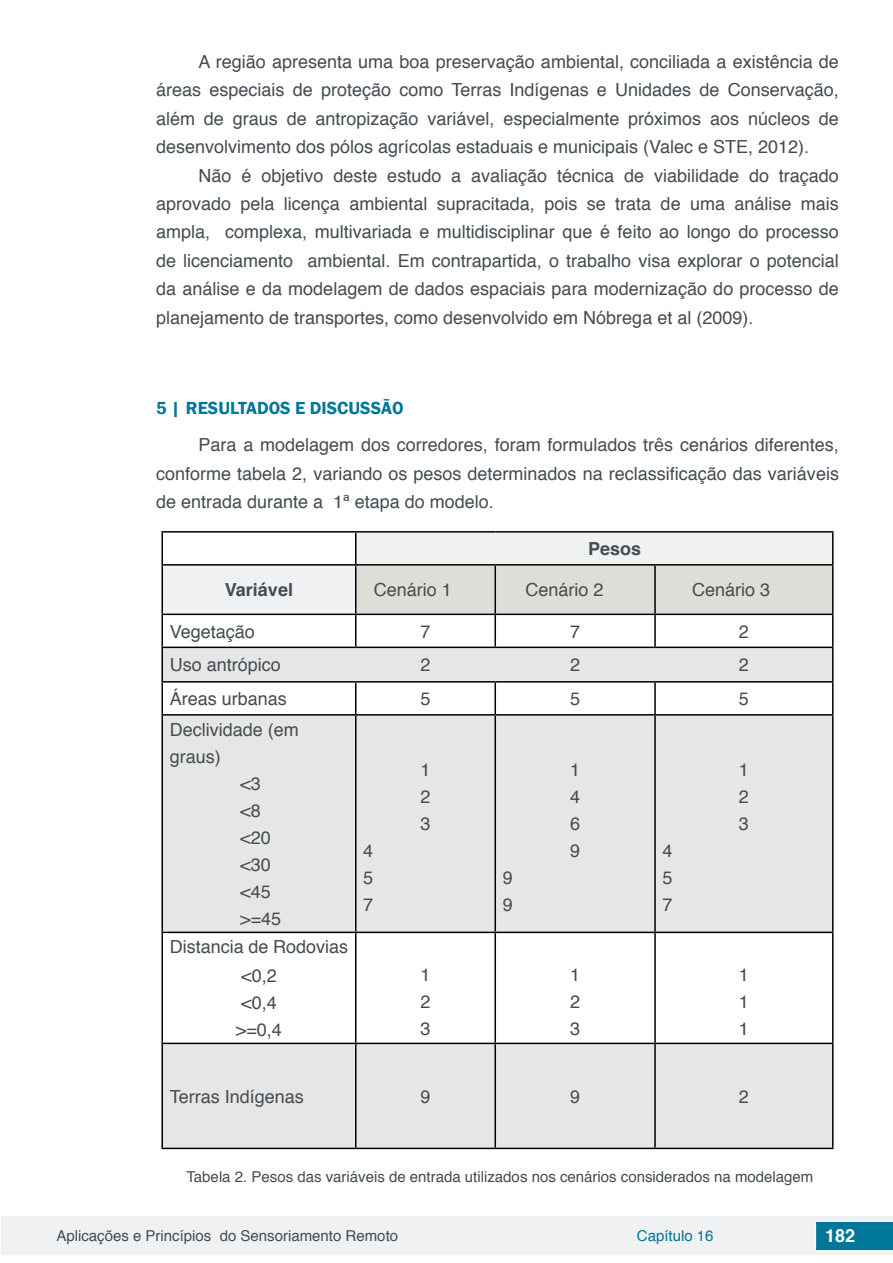
<style>
.page{position:relative;width:893px;height:1263px;background:#fff}
.page>*{position:absolute;margin:0;border:0;box-sizing:border-box;transform-origin:0 0}
.t1{font:18px/27px "Helvetica";color:#434c52;text-align:justify}
.t2{font:600 18px "Franklin Gothic";color:#007699}
.t3{font:700 18px "Helvetica";color:#434c52}
.t4{font:700 18px "Helvetica";color:#fff}
.t5{font:15px "Helvetica";color:#434c52}
.t6{font:15px "Helvetica";color:#007699}
</style>
<div class="page">
<div style="left:1px;top:1216px;width:891px;height:38px;background:#f0f1f2"></div>
<div style="left:816px;top:1222px;width:77px;height:27px;background:#007699"></div>
<svg style="left:815px;top:1224px;width:1px;height:24px"></svg>
<svg style="left:163px;top:533px;width:669px;height:81px;fill:#f0f1f2"></svg>
<div style="left:356px;top:566px;width:476px;height:48px;background:#deded8"></div>
<div style="left:162px;top:647px;width:194px;height:35px;background:#e6e6e6"></div>
<div style="left:356px;top:648px;width:299px;height:33px;background:#e6e6e6"></div>
<div style="left:655px;top:647px;width:178px;height:35px;background:#e6e6e6"></div>
<div style="left:162px;top:715px;width:194px;height:217px;background:#e6e6e6"></div>
<div style="left:356px;top:716px;width:476px;height:216px;background:#e6e6e6"></div>
<svg style="left:163px;top:933px;width:669px;height:110px"></svg>
<div style="left:162px;top:1043px;width:194px;height:105px;background:#e6e6e6"></div>
<div style="left:356px;top:1044px;width:476px;height:104px;background:#e6e6e6"></div>
<hr style="left:161px;top:533px;width:2px;height:31px;background:#000">
<hr style="left:161px;top:531px;width:195px;height:2px;background:#000">
<hr style="left:356px;top:531px;width:139px;height:2px;background:#000">
<hr style="left:495px;top:531px;width:160px;height:2px;background:#000">
<hr style="left:655px;top:531px;width:178px;height:2px;background:#000">
<hr style="left:161px;top:566px;width:2px;height:48px;background:#000">
<hr style="left:161px;top:615px;width:2px;height:32px;background:#000">
<hr style="left:355px;top:533px;width:1px;height:31px;background:#000">
<hr style="left:832px;top:533px;width:1px;height:31px;background:#000">
<hr style="left:355px;top:566px;width:1px;height:48px;background:#000">
<hr style="left:494px;top:566px;width:2px;height:48px;background:#000">
<hr style="left:654px;top:566px;width:2px;height:48px;background:#000">
<hr style="left:832px;top:566px;width:1px;height:48px;background:#000">
<hr style="left:355px;top:615px;width:1px;height:32px;background:#000">
<hr style="left:494px;top:615px;width:2px;height:32px;background:#000">
<hr style="left:654px;top:615px;width:2px;height:32px;background:#000">
<hr style="left:832px;top:615px;width:1px;height:32px;background:#000">
<hr style="left:161px;top:648px;width:2px;height:33px;background:#000">
<hr style="left:832px;top:648px;width:1px;height:33px;background:#000">
<hr style="left:161px;top:683px;width:2px;height:31px;background:#000">
<hr style="left:161px;top:716px;width:2px;height:216px;background:#000">
<hr style="left:161px;top:933px;width:2px;height:110px;background:#000">
<hr style="left:161px;top:1044px;width:2px;height:104px;background:#000">
<hr style="left:161px;top:564px;width:195px;height:2px;background:#000">
<hr style="left:356px;top:564px;width:139px;height:2px;background:#000">
<hr style="left:495px;top:564px;width:160px;height:2px;background:#000">
<hr style="left:655px;top:564px;width:178px;height:2px;background:#000">
<hr style="left:161px;top:614px;width:195px;height:1px;background:#000">
<hr style="left:356px;top:614px;width:139px;height:1px;background:#000">
<hr style="left:495px;top:614px;width:160px;height:1px;background:#000">
<hr style="left:655px;top:614px;width:178px;height:1px;background:#000">
<hr style="left:161px;top:647px;width:195px;height:1px;background:#000">
<hr style="left:356px;top:647px;width:139px;height:1px;background:#000">
<hr style="left:495px;top:647px;width:160px;height:1px;background:#000">
<hr style="left:655px;top:647px;width:178px;height:1px;background:#000">
<hr style="left:161px;top:681px;width:195px;height:2px;background:#000">
<hr style="left:356px;top:681px;width:139px;height:2px;background:#000">
<hr style="left:495px;top:681px;width:160px;height:2px;background:#000">
<hr style="left:655px;top:681px;width:178px;height:2px;background:#000">
<hr style="left:161px;top:714px;width:195px;height:2px;background:#000">
<hr style="left:356px;top:714px;width:139px;height:2px;background:#000">
<hr style="left:495px;top:714px;width:160px;height:2px;background:#000">
<hr style="left:655px;top:714px;width:178px;height:2px;background:#000">
<hr style="left:161px;top:932px;width:195px;height:1px;background:#000">
<hr style="left:356px;top:932px;width:139px;height:1px;background:#000">
<hr style="left:495px;top:932px;width:160px;height:1px;background:#000">
<hr style="left:655px;top:932px;width:178px;height:1px;background:#000">
<hr style="left:161px;top:1043px;width:195px;height:1px;background:#000">
<hr style="left:356px;top:1043px;width:139px;height:1px;background:#000">
<hr style="left:495px;top:1043px;width:160px;height:1px;background:#000">
<hr style="left:655px;top:1043px;width:178px;height:1px;background:#000">
<hr style="left:161px;top:1148px;width:195px;height:1px;background:#000">
<hr style="left:356px;top:1148px;width:139px;height:1px;background:#000">
<hr style="left:495px;top:1148px;width:160px;height:1px;background:#000">
<hr style="left:655px;top:1148px;width:178px;height:1px;background:#000">
<hr style="left:355px;top:683px;width:1px;height:31px;background:#000">
<hr style="left:494px;top:683px;width:2px;height:31px;background:#000">
<hr style="left:654px;top:683px;width:2px;height:31px;background:#000">
<hr style="left:832px;top:683px;width:1px;height:31px;background:#000">
<hr style="left:355px;top:716px;width:1px;height:216px;background:#000">
<hr style="left:494px;top:716px;width:2px;height:216px;background:#000">
<hr style="left:654px;top:716px;width:2px;height:216px;background:#000">
<hr style="left:832px;top:716px;width:1px;height:216px;background:#000">
<hr style="left:355px;top:933px;width:1px;height:110px;background:#000">
<hr style="left:494px;top:933px;width:2px;height:110px;background:#000">
<hr style="left:654px;top:933px;width:2px;height:110px;background:#000">
<hr style="left:832px;top:933px;width:1px;height:110px;background:#000">
<hr style="left:355px;top:1044px;width:1px;height:104px;background:#000">
<hr style="left:494px;top:1044px;width:2px;height:104px;background:#000">
<hr style="left:654px;top:1044px;width:2px;height:104px;background:#000">
<hr style="left:832px;top:1044px;width:1px;height:104px;background:#000">
<p class="t1" style="left:156px;top:47px;width:684px;line-height:28.5px;text-indent:43px">A região apresenta uma boa preservação ambiental, conciliada a existência de áreas especiais de proteção como Terras Indígenas e Unidades de Conservação, além de graus de antropização variável, especialmente próximos aos núcleos de desenvolvimento dos pólos agrícolas estaduais e municipais (Valec e STE, 2012).</p>
<p class="t1" style="left:156px;top:161px;width:684px;line-height:28.5px;text-indent:43px">Não é objetivo deste estudo a avaliação técnica de viabilidade do traçado aprovado pela licença ambiental supracitada, pois se trata de uma análise mais ampla, complexa, multivariada e multidisciplinar que é feito ao longo do processo de licenciamento ambiental. Em contrapartida, o trabalho visa explorar o potencial da análise e da modelagem de dados espaciais para modernização do processo de planejamento de transportes, como desenvolvido em Nóbrega et al (2009).</p>
<p class="t2" style="left:156px;top:397px;width:249px">5 | RESULTADOS E DISCUSSÃO</p>
<p class="t1" style="left:156px;top:431px;width:684px;line-height:28.5px;text-indent:43px">Para a modelagem dos corredores, foram formulados três cenários diferentes, conforme tabela 2, variando os pesos determinados na reclassificação das variáveis de entrada durante a 1ª etapa do modelo.</p>
<p class="t3" style="left:588px;top:534px;width:55px">Pesos</p>
<p class="t3" style="left:225px;top:575px;width:70px">Variável</p>
<p class="t1" style="left:374px;top:577px;width:80px">Cenário 1</p>
<p class="t1" style="left:526px;top:577px;width:80px">Cenário 2</p>
<p class="t1" style="left:692px;top:577px;width:80px">Cenário 3</p>
<p class="t1" style="left:170px;top:618px;width:87px">Vegetação</p>
<p class="t1" style="left:420px;top:618px;width:12px">7</p>
<p class="t1" style="left:570px;top:618px;width:12px">7</p>
<p class="t1" style="left:739px;top:618px;width:12px">2</p>
<p class="t1" style="left:170px;top:652px;width:113px">Uso antrópico</p>
<p class="t1" style="left:420px;top:652px;width:12px">2</p>
<p class="t1" style="left:570px;top:652px;width:12px">2</p>
<p class="t1" style="left:739px;top:652px;width:12px">2</p>
<p class="t1" style="left:170px;top:686px;width:119px">Áreas urbanas</p>
<p class="t1" style="left:420px;top:686px;width:12px">5</p>
<p class="t1" style="left:570px;top:686px;width:12px">5</p>
<p class="t1" style="left:739px;top:686px;width:12px">5</p>
<p class="t1" style="left:170px;top:716px;width:131px">Declividade (em</p>
<p class="t1" style="left:170px;top:743px;width:53px">graus)</p>
<p class="t1" style="left:240px;top:770px;width:22px">&lt;3</p>
<p class="t1" style="left:240px;top:797px;width:22px">&lt;8</p>
<p class="t1" style="left:240px;top:824px;width:32px">&lt;20</p>
<p class="t1" style="left:240px;top:851px;width:32px">&lt;30</p>
<p class="t1" style="left:240px;top:878px;width:32px">&lt;45</p>
<p class="t1" style="left:240px;top:905px;width:43px">&gt;=45</p>
<p class="t1" style="left:420px;top:757px;width:12px">1<br>2<br>3</p>
<p class="t1" style="left:570px;top:757px;width:12px">1<br>4<br>6<br>9</p>
<p class="t1" style="left:739px;top:757px;width:12px">1<br>2<br>3</p>
<p class="t1" style="left:363px;top:838px;width:12px">4<br>5<br>7</p>
<p class="t1" style="left:662px;top:838px;width:12px">4<br>5<br>7</p>
<p class="t1" style="left:503px;top:865px;width:12px">9<br>9</p>
<p class="t1" style="left:170px;top:934px;width:180px;line-height:27.5px;text-align:center">Distancia de Rodovias &lt;0,2<br>&lt;0,4<br>&gt;=0,4</p>
<p class="t1" style="left:420px;top:962px;width:12px">1<br>2<br>3</p>
<p class="t1" style="left:570px;top:962px;width:12px">1<br>2<br>3</p>
<p class="t1" style="left:739px;top:962px;width:12px">1<br>1<br>1</p>
<p class="t1" style="left:170px;top:1083px;width:136px">Terras Indígenas</p>
<p class="t1" style="left:420px;top:1083px;width:12px">9</p>
<p class="t1" style="left:570px;top:1083px;width:12px">9</p>
<p class="t1" style="left:739px;top:1083px;width:12px">2</p>
<p class="t5" style="left:186px;top:1165px;width:628px">Tabela 2. Pesos das variáveis de entrada utilizados nos cenários considerados na modelagem</p>
<p class="t5" style="left:56px;top:1224px;width:343px">Aplicações e Princípios do Sensoriamento Remoto</p>
<p class="t6" style="left:637px;top:1224px;width:78px">Capítulo 16</p>
<p class="t4" style="left:825px;top:1221px;width:32px">182</p>
</div>
